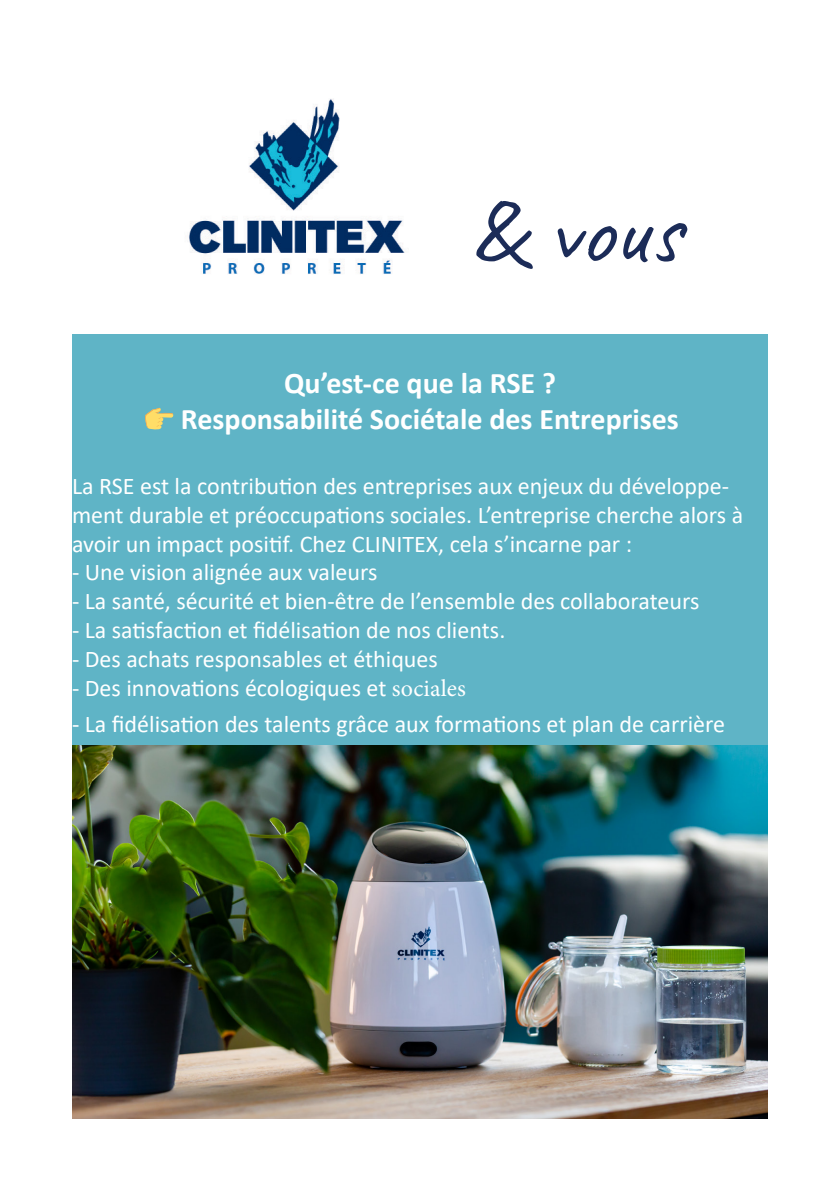
<style>
.page{position:relative;width:840px;height:1191px;background:#fff}
.page>*{position:absolute;margin:0;border:0;box-sizing:border-box;transform-origin:0 0}
.t1{font:96px "Caveat";color:#1c2c58}
.t2{font:700 30px "Calibri";color:#fff}
.t3{font:24px/28.8px "Calibri";color:#fff}
.s1{font-family:"Minion Pro"}
</style>
<div class="page">
<img style="left:72px;top:745px;width:695px;height:374px">
<img style="left:188px;top:99px;width:217px;height:175px">
<div style="left:72px;top:334px;width:695px;height:411px;background:#5fb4c6"></div>
<p class="t1" style="left:469px;top:170px;width:213px">&amp; vous</p>
<p class="t2" style="left:284px;top:362px;width:273px">Qu’est-ce que la RSE ?</p>
<p class="t2" style="left:181px;top:398px;width:499px">Responsabilité Sociétale des Entreprises</p>
<p class="t3" style="left:72px;top:471px;width:672px">La RSE est la contribution des entreprises aux enjeux du développe&shy;ment durable et préoccupations sociales. L’entreprise cherche alors à avoir un impact positif. Chez CLINITEX, cela s’incarne par :</p>
<p class="t3" style="left:72px;top:557px;width:307px">- Une vision alignée aux valeurs</p>
<p class="t3" style="left:72px;top:586px;width:628px">- La santé, sécurité et bien-être de l’ensemble des collaborateurs</p>
<p class="t3" style="left:72px;top:615px;width:434px">- La satisfaction et fidélisation de nos clients.</p>
<p class="t3" style="left:72px;top:644px;width:367px">- Des achats responsables et éthiques</p>
<p class="t3" style="left:72px;top:672px;width:395px">- Des innovations écologiques et <span class="s1">sociales</span></p>
<p class="t3" style="left:72px;top:708px;width:654px">- La fidélisation des talents grâce aux formations et plan de carrière</p>
</div>
